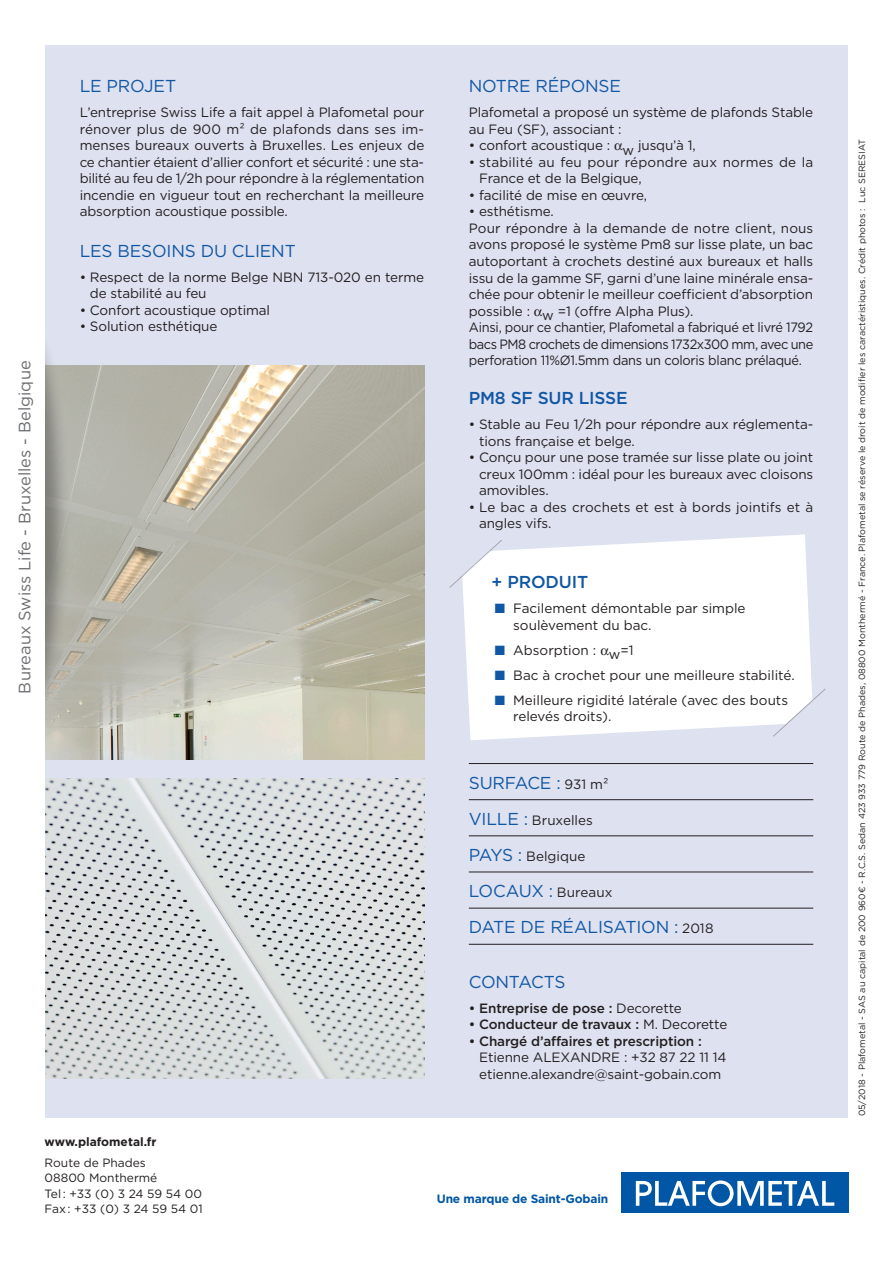
<style>
.page{position:relative;width:893px;height:1263px;background:#fff}
.page>*{position:absolute;margin:0;border:0;box-sizing:border-box;transform-origin:0 0}
.ApplicationTitre{font:17.25px "Gotham";letter-spacing:-.01em;color:#1057a4}
.t1{font:500 17.25px "Gotham";letter-spacing:-.01em;color:#1057a4}
.ApplicationTitre-2{font:16.5px "Gotham";color:#6c6d70}
.Courant_magic{font:13.5px/16.5px "Gotham";letter-spacing:-.01em;color:#231f20}
.Courant_magic-2{font:13.5px/16.5px "Gotham";letter-spacing:-.01em;color:#231f20;text-align:justify;scale:.95 1}
.Courant_magic-3{font:13.5px/16.5px "Gotham";letter-spacing:.01em;color:#231f20}
.t2{font:500 13.5px "Gotham";letter-spacing:-.01em;color:#231f20}
.ApplicationTitre-3{font:13.5px "Gotham";color:#231f20}
.Addresse{font:12px "Gotham";color:#231f20}
.t3{font:700 12px "Gotham Pro";letter-spacing:-.015em;color:#0157a5}
.Addresse-2{font:700 12px "Gotham";color:#231f20}
.Addresse-3{font:9px "Gotham";color:#231f20}
.s1{color:#1057a4}
.s2{font-size:13.5px;color:#231f20}
.s3{font-size:17.25px;color:#1057a4}
.s4{font-weight:400}
.s5{font-weight:500}
</style>
<div class="page">
<div style="left:45px;top:45px;width:803px;height:1072px;background:#dee1f0"></div>
<hr style="left:469px;top:763px;width:344px;height:1px;background:#231f20">
<hr style="left:469px;top:799px;width:344px;height:1px;background:#231f20">
<hr style="left:469px;top:835px;width:344px;height:1px;background:#231f20">
<hr style="left:469px;top:872px;width:344px;height:1px;background:#231f20">
<hr style="left:469px;top:908px;width:344px;height:1px;background:#231f20">
<hr style="left:469px;top:944px;width:344px;height:1px;background:#231f20">
<img style="left:45px;top:365px;width:379px;height:394px">
<img style="left:45px;top:778px;width:379px;height:300px">
<div style="left:0;top:323px;width:72px;height:405px;background:#231f20;opacity:.4"></div>
<div style="left:0;top:0;width:45px;height:1263px;background:#fff"></div>
<div style="left:621px;top:1172px;width:227px;height:40px;background:#0157a5"></div>
<svg style="left:636px;top:1180px;width:198px;height:26px"></svg>
<svg style="left:463px;top:534px;width:349px;height:206px;background:#fbfcfd"></svg>
<svg style="left:449px;top:539px;width:54px;height:50px"></svg>
<svg style="left:772px;top:688px;width:54px;height:49px"></svg>
<svg style="left:601px;top:648px;width:8px;height:7px"></svg>
<p class="ApplicationTitre-2" style="left:14px;top:693px;width:335px;rotate:-90deg">Bureaux Swiss Life - Bruxelles - Belgique</p>
<p class="ApplicationTitre" style="left:80px;top:75px;width:98px">LE PROJET</p>
<p class="Courant_magic" style="left:80px;top:104px;width:346px;text-align:justify">L’entreprise Swiss Life a fait appel à Plafometal pour rénover plus de 900 m² de plafonds dans ses im&shy;menses bureaux ouverts à Bruxelles. Les enjeux de ce chantier étaient d’allier confort et sécurité : une sta&shy;bilité au feu de 1/2h pour répondre à la réglementation incendie en vigueur tout en recherchant la meilleure absorption acoustique possible.</p>
<p class="ApplicationTitre" style="left:80px;top:240px;width:218px">LES BESOINS DU CLIENT</p>
<p class="Courant_magic" style="left:90px;top:268px;width:336px;text-indent:-10px">• Respect de la norme Belge NBN 713-020 en terme de stabilité au feu</p>
<p class="Courant_magic" style="left:80px;top:301px;width:192px">• Confort acoustique optimal</p>
<p class="Courant_magic" style="left:80px;top:318px;width:139px">• Solution esthétique</p>
<p class="ApplicationTitre" style="left:469px;top:75px;width:154px">NOTRE RÉPONSE</p>
<p class="Courant_magic" style="left:469px;top:104px;width:346px">Plafometal a proposé un système de plafonds Stable au Feu (SF), associant :</p>
<p class="Courant_magic" style="left:469px;top:137px;width:228px">• confort acoustique : w jusqu’à 1,</p>
<p class="Courant_magic-3" style="left:479px;top:154px;width:336px;text-indent:-10px">• stabilité au feu pour répondre aux normes de la<br>France et de la Belgique,</p>
<p class="Courant_magic" style="left:469px;top:187px;width:180px">• facilité de mise en œuvre,</p>
<p class="Courant_magic" style="left:469px;top:203px;width:86px">• esthétisme.</p>
<p class="Courant_magic" style="left:469px;top:220px;width:346px;text-align:justify">Pour répondre à la demande de notre client, nous avons proposé le système Pm8 sur lisse plate, un bac autoportant à crochets destiné aux bureaux et halls issu de la gamme SF, garni d’une laine minérale ensa&shy;chée pour obtenir le meilleur coefficient d’absorption possible : w =1 (offre Alpha Plus).</p>
<p class="Courant_magic-2" style="left:469px;top:319px;width:364px">Ainsi, pour ce chantier, Plafometal a fabriqué et livré 1792 bacs PM8 crochets de dimensions 1732x300 mm, avec une perforation 11%Ø1.5mm dans un coloris blanc prélaqué.</p>
<p class="t1" style="left:469px;top:387px;width:160px">PM8 SF SUR LISSE</p>
<p class="Courant_magic" style="left:479px;top:416px;width:336px;text-indent:-10px">• Stable au Feu 1/2h pour répondre aux réglementa&shy;tions française et belge.</p>
<p class="Courant_magic" style="left:479px;top:449px;width:336px;text-align:justify;text-indent:-10px">• Conçu pour une pose tramée sur lisse plate ou joint creux 100mm : idéal pour les bureaux avec cloisons amovibles.</p>
<p class="Courant_magic" style="left:479px;top:498px;width:336px;text-indent:-10px">• Le bac a des crochets et est à bords jointifs et à angles vifs.</p>
<p class="t1" style="left:492px;top:571px;width:98px">+ PRODUIT</p>
<p class="Courant_magic" style="left:513px;top:600px;width:234px;text-indent:-18px"><span class="s1">■</span> Facilement démontable par simple soulèvement du bac.</p>
<p class="Courant_magic" style="left:495px;top:641px;width:140px"><span class="s1">■</span> Absorption : w=1</p>
<p class="Courant_magic" style="left:495px;top:666px;width:301px"><span class="s1">■</span> Bac à crochet pour une meilleure stabilité.</p>
<p class="Courant_magic" style="left:513px;top:691px;width:276px;text-indent:-18px"><span class="s1">■</span> Meilleure rigidité latérale (avec des bouts relevés droits).</p>
<p class="ApplicationTitre" style="left:469px;top:771px;width:141px">SURFACE : <span class="s2">931 m²</span></p>
<p class="ApplicationTitre-3" style="left:469px;top:811px;width:126px"><span class="s3">VILLE :</span> Bruxelles</p>
<p class="ApplicationTitre-3" style="left:469px;top:847px;width:118px"><span class="s3">PAYS :</span> Belgique</p>
<p class="ApplicationTitre" style="left:469px;top:880px;width:145px">LOCAUX : <span class="s2">Bureaux</span></p>
<p class="ApplicationTitre" style="left:469px;top:916px;width:246px">DATE DE RÉALISATION : <span class="s2">2018</span></p>
<p class="ApplicationTitre" style="left:469px;top:970px;width:98px">CONTACTS</p>
<p class="t2" style="left:469px;top:999px;width:215px">• Entreprise de pose : <span class="s4">Decorette</span></p>
<p class="t2" style="left:469px;top:1015px;width:260px">• Conducteur de travaux : <span class="s4">M. Decorette</span></p>
<p class="Courant_magic" style="left:479px;top:1032px;width:249px;text-indent:-10px"><span class="s5">• Chargé d’affaires et prescription :<br></span>Etienne ALEXANDRE : +32 87 22 11 14 etienne.alexandre@saint-gobain.com</p>
<p class="Addresse-2" style="left:45px;top:1134px;width:113px">www.plafometal.fr</p>
<p class="Addresse" style="left:45px;top:1155px;width:103px">Route de Phades</p>
<p class="Addresse" style="left:45px;top:1170px;width:114px">08800 Monthermé</p>
<p class="Addresse" style="left:45px;top:1185px;width:159px">Tel : +33 (0) 3 24 59 54 00</p>
<p class="Addresse" style="left:45px;top:1200px;width:160px">Fax : +33 (0) 3 24 59 54 01</p>
<p class="t3" style="left:437px;top:1192px;width:173px">Une marque de Saint-Gobain</p>
<p class="Addresse-3" style="left:856px;top:1116px;width:979px;rotate:-90deg">05/2018 - Plafometal - SAS au capital de 200 960€ - R.C.S. Sedan 423 933 779 Route de Phades, 08800 Monthermé - France. Plafometal se réserve le droit de modifier les caractéristiques. Crédit photos : Luc SERESIAT</p>
</div>
